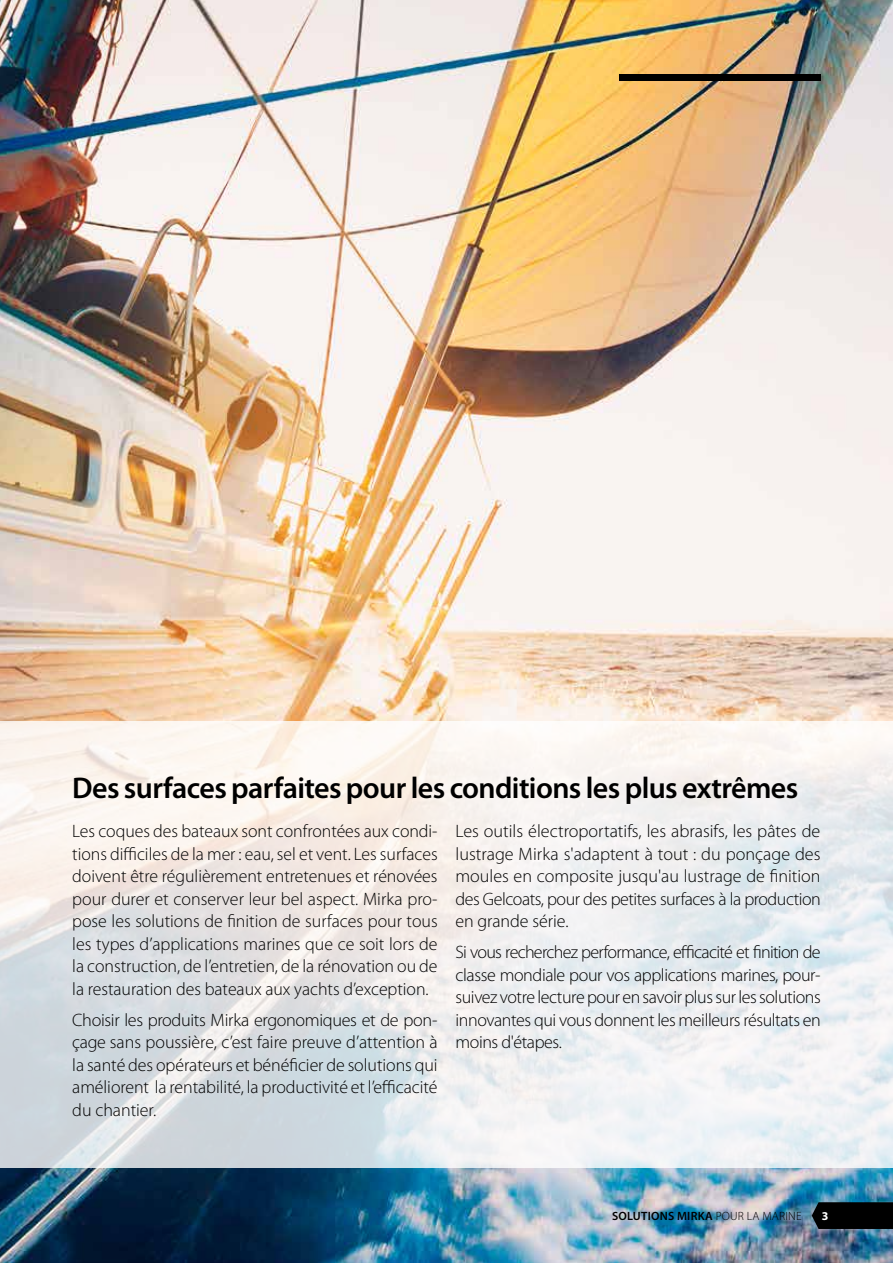
<style>
.page{position:relative;width:893px;height:1263px;background:#fff}
.page>*{position:absolute;margin:0;border:0;box-sizing:border-box;transform-origin:0 0}
.t1{font:600 30px "Myriad Pro";letter-spacing:-.02em;color:#000}
.t2{font:300 18px/22.5px "Myriad Pro";letter-spacing:-.005em;color:#000;text-align:justify}
.t3{font:600 12px "Myriad Pro";letter-spacing:.02em;color:#000}
.t4{font:700 12px "Myriad Pro";color:#fff}
.s1{font-weight:300}
</style>
<div class="page">
<img style="left:0;top:0;width:893px;height:1263px">
<svg style="left:0;top:721px;width:893px;height:447px"></svg>
<div style="left:619px;top:74px;width:202px;height:7px;background:#000"></div>
<svg style="left:812px;top:1202px;width:81px;height:27px;background:#040708"></svg>
<h1 class="t1" style="left:72px;top:771px;width:727px">Des surfaces parfaites pour les conditions les plus extrêmes</h1>
<p class="t2" style="left:72px;top:820px;width:367px">Les coques des bateaux sont confrontées aux condi&shy;tions difficiles de la mer : eau, sel et vent. Les surfaces doivent être régulièrement entretenues et rénovées pour durer et conserver leur bel aspect. Mirka pro&shy;pose les solutions de finition de surfaces pour tous les types d’applications marines que ce soit lors de la construction, de l’entretien, de la rénovation ou de la restauration des bateaux aux yachts d’exception.</p>
<p class="t2" style="left:72px;top:1009px;width:367px">Choisir les produits Mirka ergonomiques et de pon&shy;çage sans poussière, c’est faire preuve d’attention à la santé des opérateurs et bénéficier de solutions qui améliorent la rentabilité, la productivité et l’efficacité du chantier.</p>
<p class="t2" style="left:455px;top:820px;width:367px">Les outils électroportatifs, les abrasifs, les pâtes de lustrage Mirka s'adaptent à tout : du ponçage des moules en composite jusqu'au lustrage de finition des Gelcoats, pour des petites surfaces à la production en grande série.</p>
<p class="t2" style="left:455px;top:941px;width:367px">Si vous recherchez performance, efficacité et finition de classe mondiale pour vos applications marines, pour&shy;suivez votre lecture pour en savoir plus sur les solutions innovantes qui vous donnent les meilleurs résultats en moins d'étapes.</p>
<p class="t3" style="left:612px;top:1209px;width:191px">SOLUTIONS MIRKA <span class="s1">POUR LA MARINE</span></p>
<p class="t4" style="left:822px;top:1208px;width:8px">3</p>
</div>
